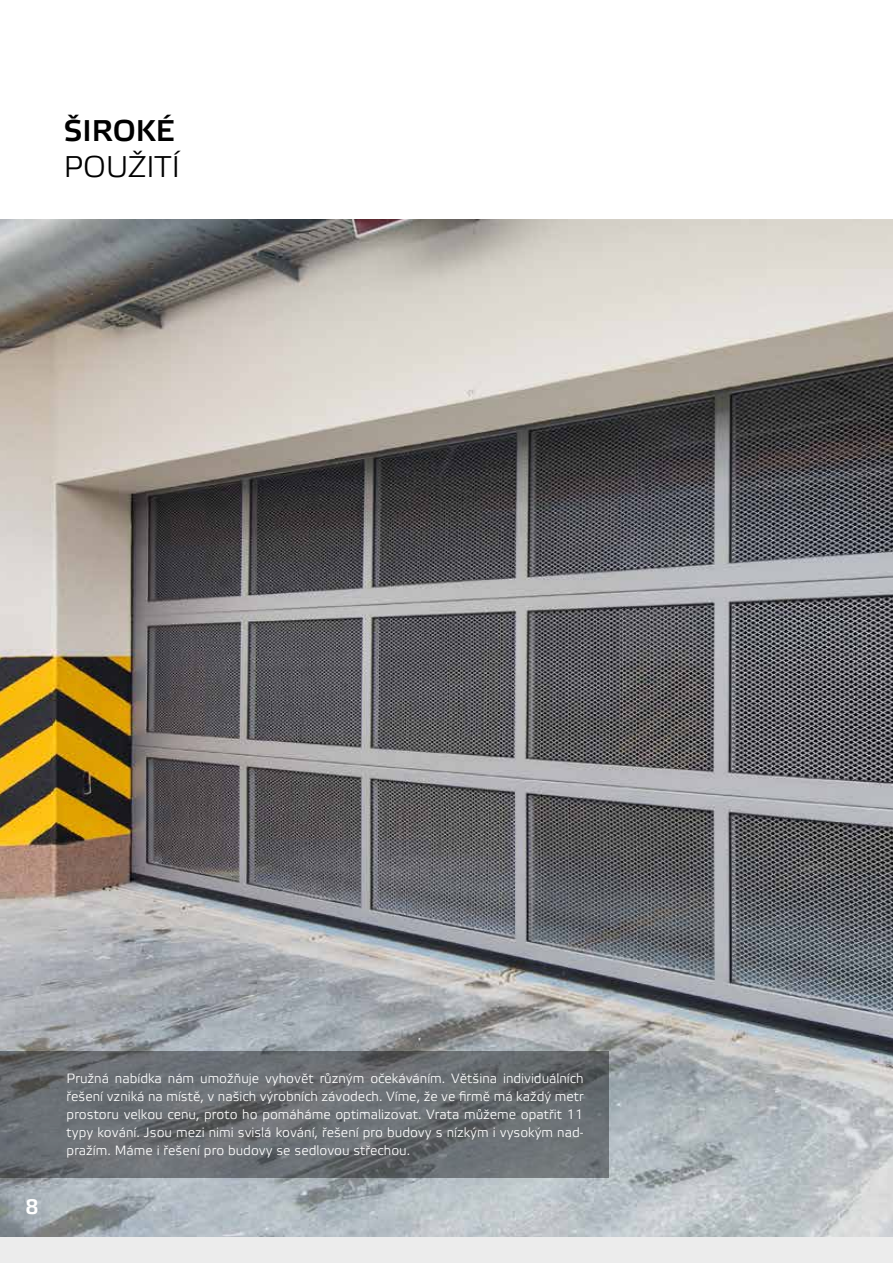
<style>
.page{position:relative;width:893px;height:1263px;background:#fff}
.page>*{position:absolute;margin:0;border:0;box-sizing:border-box;transform-origin:0 0}
.t1{font:30px "Elektra Light Pro";color:#000}
.t2{font:700 30px "Elektra Light Pro";color:#000}
.t3{font:700 21px "Elektra Light Pro";color:#fff}
.t4{font:13.5px/18px "Elektra Light Pro";color:#fff;text-align:justify}
</style>
<div class="page">
<img style="left:0;top:220px;width:893px;height:1017px">
<svg style="left:0;top:1051px;width:609px;height:127px;background:#676b6f"></svg>
<div style="left:0;top:1237px;width:893px;height:26px;background:#ececec"></div>
<h1 class="t2" style="left:64px;top:114px;width:112px">ŠIROKÉ</h1>
<h1 class="t1" style="left:64px;top:150px;width:118px">POUŽITÍ</h1>
<h2 class="t3" style="left:26px;top:1196px;width:15px">8</h2>
<p class="t4" style="left:67px;top:1070px;width:519px">Pružná nabídka nám umožňuje vyhovět různým očekáváním. Většina individuálních řešení vzniká na místě, v našich výrobních závodech. Víme, že ve firmě má každý metr prostoru velkou cenu, proto ho pomáháme optimalizovat. Vrata můžeme opatřit 11 typy kování. Jsou mezi nimi svislá kování, řešení pro budovy s nízkým i vysokým nad&shy;pražím. Máme i řešení pro budovy se sedlovou střechou.</p>
</div>
